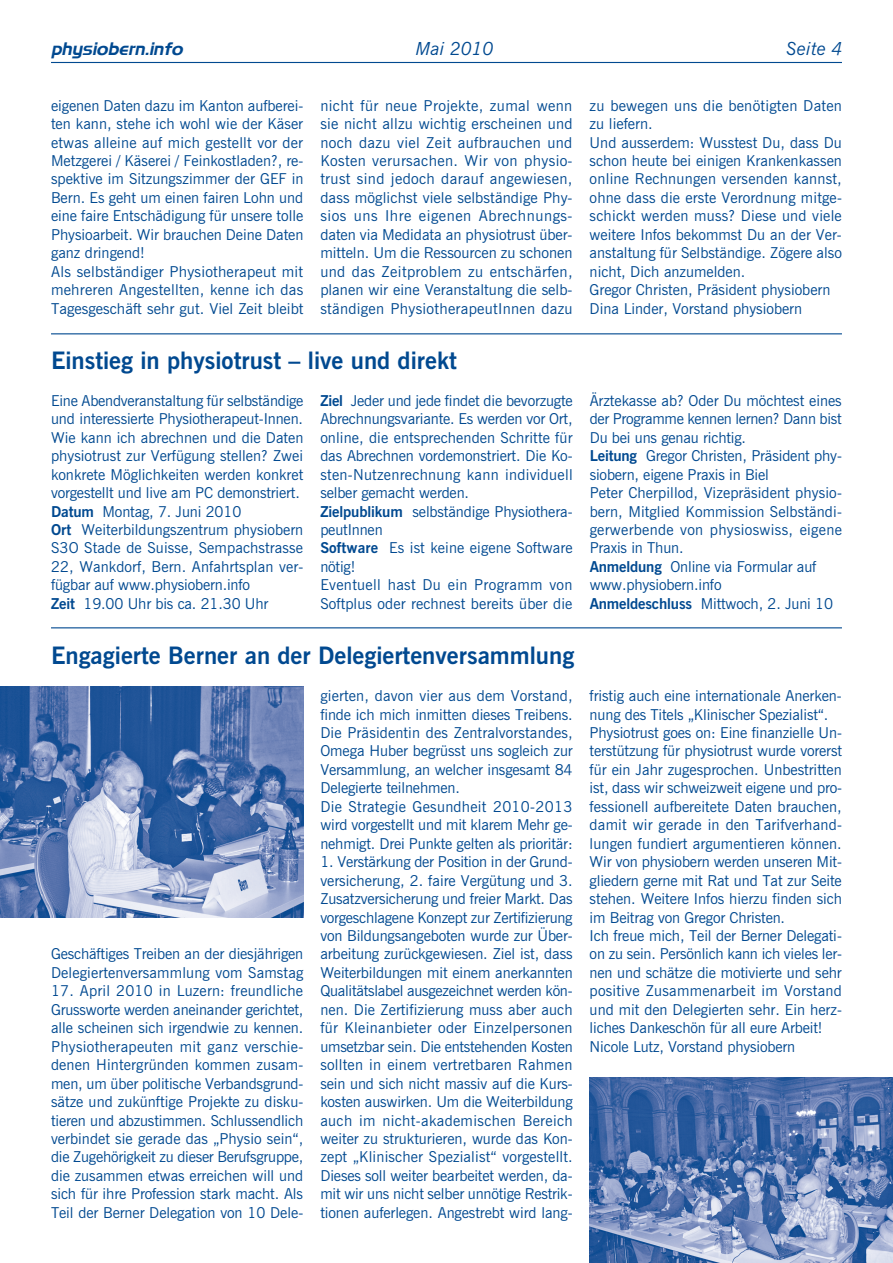
<style>
.page{position:relative;width:893px;height:1263px;background:#fff}
.page>*{position:absolute;margin:0;border:0;box-sizing:border-box;transform-origin:0 0}
.t1{font:700 24px "News Gothic BT";color:#014990}
.t2{font:italic 18px "Denmark";color:#014990}
.t3{font:italic 18px "News Gothic BT";color:#014990}
.t4{font:15px/18.5px "News Gothic BT";color:#014990}
.s1{font-weight:700}
</style>
<div class="page">
<hr style="left:51px;top:62px;width:791px;height:1px;background:#014990">
<hr style="left:51px;top:333px;width:791px;height:1px;background:#014990">
<hr style="left:51px;top:627px;width:791px;height:1px;background:#014990">
<img style="left:0;top:687px;width:303px;height:231px">
<img style="left:590px;top:1077px;width:303px;height:186px">
<p class="t2" style="left:51px;top:37px;width:137px">physiobern.info</p>
<p class="t3" style="left:416px;top:37px;width:79px">Mai 2010</p>
<p class="t3" style="left:786px;top:37px;width:58px">Seite 4</p>
<p class="t4" style="left:51px;top:96px;width:254px">eigenen Daten dazu im Kanton aufberei&shy;ten kann, stehe ich wohl wie der Käser etwas alleine auf mich gestellt vor der Metzgerei / Käserei / Feinkostladen?, re&shy;spektive im Sitzungszimmer der GEF in Bern. Es geht um einen fairen Lohn und eine faire Entschädigung für unsere tolle Physioarbeit. Wir brauchen Deine Daten ganz dringend!<br>Als selbständiger Physiotherapeut mit mehreren Angestellten, kenne ich das Tagesgeschäft sehr gut. Viel Zeit bleibt</p>
<p class="t4" style="left:320px;top:96px;width:254px;text-align:justify">nicht für neue Projekte, zumal wenn sie nicht allzu wichtig erscheinen und noch dazu viel Zeit aufbrauchen und Kosten verursachen. Wir von physio&shy;trust sind jedoch darauf angewiesen, dass möglichst viele selbständige Phy&shy;sios uns Ihre eigenen Abrechnungs&shy;daten via Medidata an physiotrust über&shy;mitteln. Um die Ressourcen zu schonen und das Zeitproblem zu entschärfen, planen wir eine Veranstaltung die selb&shy;ständigen PhysiotherapeutInnen dazu</p>
<p class="t4" style="left:590px;top:96px;width:254px">zu bewegen uns die benötigten Daten zu liefern.<br>Und ausserdem: Wusstest Du, dass Du schon heute bei einigen Krankenkassen online Rechnungen versenden kannst, ohne dass die erste Verordnung mitge&shy;schickt werden muss? Diese und viele weitere Infos bekommst Du an der Ver&shy;anstaltung für Selbständige. Zögere also nicht, Dich anzumelden.<br>Gregor Christen, Präsident physiobern Dina Linder, Vorstand physiobern</p>
<h1 class="t1" style="left:51px;top:346px;width:407px">Einstieg in physiotrust – live und direkt</h1>
<p class="t4" style="left:51px;top:391px;width:254px">Eine Abendveranstaltung für selbständige und interessierte Physiotherapeut-Innen.<br>Wie kann ich abrechnen und die Daten physiotrust zur Verfügung stellen? Zwei konkrete Möglichkeiten werden konkret vorgestellt und live am PC demonstriert.<br><span class="s1">Datum</span> Montag, 7. Juni 2010<br><span class="s1">Ort</span> Weiterbildungszentrum physiobern S3O Stade de Suisse, Sempachstrasse 22, Wankdorf, Bern. Anfahrtsplan ver&shy;fügbar auf www.physiobern.info<br><span class="s1">Zeit</span> 19.00 Uhr bis ca. 21.30 Uhr</p>
<p class="t4" style="left:320px;top:391px;width:254px"><span class="s1">Ziel</span> Jeder und jede findet die bevorzugte Abrechnungsvariante. Es werden vor Ort, online, die entsprechenden Schritte für das Abrechnen vordemonstriert. Die Ko&shy;sten-Nutzenrechnung kann individuell selber gemacht werden.<br><span class="s1">Zielpublikum</span> selbständige Physiothera&shy;peutInnen<br><span class="s1">Software</span> Es ist keine eigene Software nötig!<br>Eventuell hast Du ein Programm von Softplus oder rechnest bereits über die</p>
<p class="t4" style="left:590px;top:391px;width:254px">Ärztekasse ab? Oder Du möchtest eines der Programme kennen lernen? Dann bist Du bei uns genau richtig.<br><span class="s1">Leitung</span> Gregor Christen, Präsident phy&shy;siobern, eigene Praxis in Biel<br>Peter Cherpillod, Vizepräsident physio&shy;bern, Mitglied Kommission Selbständi&shy;gerwerbende von physioswiss, eigene Praxis in Thun.<br><span class="s1">Anmeldung</span> Online via Formular auf www.physiobern.info<br><span class="s1">Anmeldeschluss</span> Mittwoch, 2. Juni 10</p>
<h1 class="t1" style="left:51px;top:641px;width:525px">Engagierte Berner an der Delegiertenversammlung</h1>
<p class="t4" style="left:51px;top:945px;width:254px">Geschäftiges Treiben an der diesjährigen<br>Delegiertenversammlung vom Samstag</p>
<p class="t4" style="left:51px;top:982px;width:254px;text-align:justify">17. April 2010 in Luzern: freundliche Grussworte werden aneinander gerichtet, alle scheinen sich irgendwie zu kennen.<br>Physiotherapeuten mit ganz verschie&shy;denen Hintergründen kommen zusam&shy;men, um über politische Verbandsgrund&shy;sätze und zukünftige Projekte zu disku&shy;tieren und abzustimmen. Schlussendlich verbindet sie gerade das „Physio sein“, die Zugehörigkeit zu dieser Berufsgruppe, die zusammen etwas erreichen will und sich für ihre Profession stark macht. Als Teil der Berner Delegation von 10 Dele-</p>
<p class="t4" style="left:320px;top:686px;width:254px">gierten, davon vier aus dem Vorstand, finde ich mich inmitten dieses Treibens.<br>Die Präsidentin des Zentralvorstandes, Omega Huber begrüsst uns sogleich zur Versammlung, an welcher insgesamt 84<br>Delegierte teilnehmen.<br>Die Strategie Gesundheit 2010-2013 wird vorgestellt und mit klarem Mehr ge&shy;nehmigt. Drei Punkte gelten als prioritär:</p>
<p class="t4" style="left:320px;top:852px;width:254px;text-align:justify">1. Verstärkung der Position in der Grund&shy;versicherung, 2. faire Vergütung und 3.<br>Zusatzversicherung und freier Markt. Das vorgeschlagene Konzept zur Zertifizierung von Bildungsangeboten wurde zur Über&shy;arbeitung zurückgewiesen. Ziel ist, dass Weiterbildungen mit einem anerkannten Qualitätslabel ausgezeichnet werden kön&shy;nen. Die Zertifizierung muss aber auch für Kleinanbieter oder Einzelpersonen umsetzbar sein. Die entstehenden Kosten sollten in einem vertretbaren Rahmen sein und sich nicht massiv auf die Kurs&shy;kosten auswirken. Um die Weiterbildung auch im nicht-akademischen Bereich weiter zu strukturieren, wurde das Kon&shy;zept „Klinischer Spezialist“ vorgestellt.<br>Dieses soll weiter bearbeitet werden, da&shy;mit wir uns nicht selber unnötige Restrik&shy;tionen auferlegen. Angestrebt wird lang-</p>
<p class="t4" style="left:590px;top:686px;width:254px">fristig auch eine internationale Anerken&shy;nung des Titels „Klinischer Spezialist“.<br>Physiotrust goes on: Eine finanzielle Un&shy;terstützung für physiotrust wurde vorerst für ein Jahr zugesprochen. Unbestritten ist, dass wir schweizweit eigene und pro&shy;fessionell aufbereitete Daten brauchen, damit wir gerade in den Tarifverhand&shy;lungen fundiert argumentieren können.<br>Wir von physiobern werden unseren Mit&shy;gliedern gerne mit Rat und Tat zur Seite stehen. Weitere Infos hierzu finden sich im Beitrag von Gregor Christen.<br>Ich freue mich, Teil der Berner Delegati&shy;on zu sein. Persönlich kann ich vieles ler&shy;nen und schätze die motivierte und sehr positive Zusammenarbeit im Vorstand und mit den Delegierten sehr. Ein herz&shy;liches Dankeschön für all eure Arbeit!<br>Nicole Lutz, Vorstand physiobern</p>
</div>
